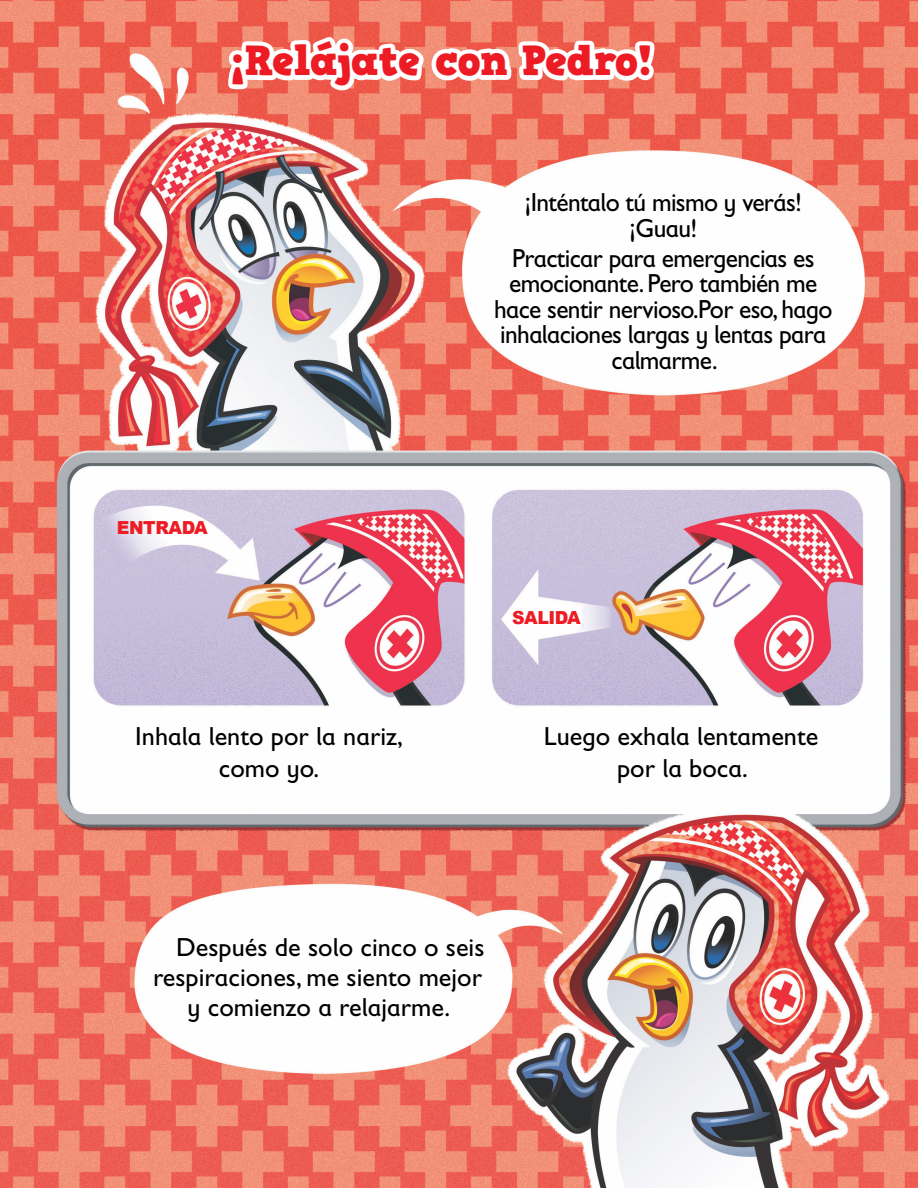
<style>
.page{position:relative;width:918px;height:1188px;background:#fff}
.page>*{position:absolute;margin:0;border:0;box-sizing:border-box;transform-origin:0 0}
.Paragraph_Style3{font:42px "HVD Comic Serif Pro";letter-spacing:-.02em;color:#ed1b23}
.Paragraph_Style3-2{font:26.25px/25.5px "Gill Sans Infant Std";letter-spacing:-.025em;color:#000;text-align:center}
.Paragraph_Style6{font:26.25px "Gill Sans Infant Std";color:#000}
.Paragraph_Style4{font:26.25px/31.5px "Gill Sans Infant Std";color:#000;text-align:center}
.Paragraph_Style5{font:26.25px "Gill Sans Infant Std";letter-spacing:-.025em;color:#000}
.Paragraph_Style7{font:26.25px "Gill Sans Infant Std";color:#000}
.Paragraph_Style4-2{font:900 18px "Arial";letter-spacing:-.025em;color:#ed1b23}
</style>
<div class="page">
<img style="left:0;top:0;width:918px;height:1188px">
<svg style="left:224px;top:0;width:435px;height:158px"></svg>
<p class="Paragraph_Style3" style="left:232px;top:28px;width:421px">¡Relájate con Pedro!</p>
<p class="Paragraph_Style4-2" style="left:117px;top:514px;width:92px">ENTRADA</p>
<p class="Paragraph_Style4" style="left:135px;top:720px;width:269px">Inhala lento por la nariz, como yo.</p>
<p class="Paragraph_Style5" style="left:525px;top:187px;width:279px">¡Inténtalo tú mismo y verás!</p>
<p class="Paragraph_Style7" style="left:629px;top:213px;width:70px">¡Guau!</p>
<p class="Paragraph_Style3-2" style="left:494px;top:245px;width:340px">Practicar para emergencias es emocionante. Pero también me hace sentir nervioso.Por eso, hago inhalaciones largas y lentas para calmarme.</p>
<p class="Paragraph_Style4-2" style="left:512px;top:604px;width:70px">SALIDA</p>
<p class="Paragraph_Style4" style="left:544px;top:720px;width:276px">Luego exhala lentamente por la boca.</p>
<p class="Paragraph_Style6" style="left:176px;top:932px;width:310px">Después de solo cinco o seis</p>
<p class="Paragraph_Style6" style="left:153px;top:962px;width:331px">respiraciones, me siento mejor</p>
<p class="Paragraph_Style6" style="left:188px;top:992px;width:264px">y comienzo a relajarme.</p>
</div>
